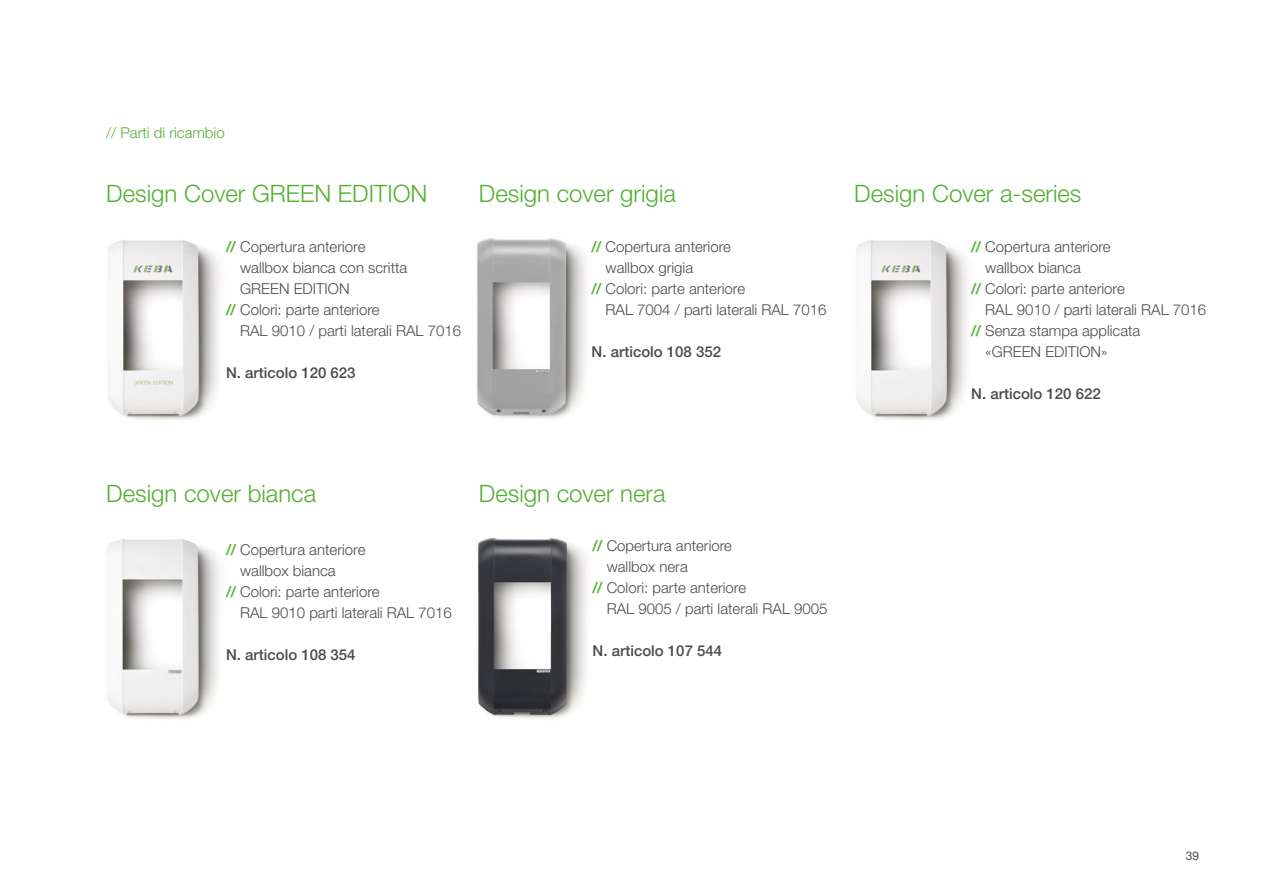
<style>
.page{position:relative;width:1263px;height:893px;background:#fff}
.page>*{position:absolute;margin:0;border:0;box-sizing:border-box;transform-origin:0 0}
.t1{font:300 24px "Helvetica Neue LT Pro";color:#53af32}
.t2{font:300 15px "Helvetica Neue LT Pro";color:#4b4b4a}
.t3{font:500 15px "Helvetica Neue LT Pro";color:#4b4b4a}
.t4{font:300 15px "Helvetica Neue LT Pro";color:#53af32}
.t5{font:12px "Helvetica Neue LT Pro";color:#4b4b4a}
.s1{font-weight:500;color:#53af32}
</style>
<div class="page">
<img style="left:108px;top:240px;width:112px;height:180px">
<img style="left:856px;top:240px;width:111px;height:180px">
<img style="left:477px;top:238px;width:110px;height:181px">
<img style="left:477px;top:538px;width:111px;height:181px">
<img style="left:107px;top:539px;width:112px;height:180px">
<p class="t4" style="left:106px;top:124px;width:120px">// Parti di ricambio</p>
<h1 class="t1" style="left:106px;top:179px;width:323px">Design Cover GREEN EDITION</h1>
<p class="t2" style="left:226px;top:237px;width:141px"><span class="s1">//</span> Copertura anteriore</p>
<p class="t2" style="left:240px;top:258px;width:169px">wallbox bianca con scritta</p>
<p class="t2" style="left:240px;top:279px;width:111px">GREEN EDITION</p>
<p class="t2" style="left:226px;top:300px;width:155px"><span class="s1">//</span> Colori: parte anteriore</p>
<p class="t2" style="left:240px;top:321px;width:222px">RAL 9010 / parti laterali RAL 7016</p>
<p class="t3" style="left:226px;top:363px;width:131px">N. articolo 120 623</p>
<h1 class="t1" style="left:479px;top:179px;width:198px">Design cover grigia</h1>
<p class="t2" style="left:592px;top:237px;width:141px"><span class="s1">//</span> Copertura anteriore</p>
<p class="t2" style="left:606px;top:258px;width:89px">wallbox grigia</p>
<p class="t2" style="left:592px;top:279px;width:155px"><span class="s1">//</span> Colori: parte anteriore</p>
<p class="t2" style="left:606px;top:300px;width:222px">RAL 7004 / parti laterali RAL 7016</p>
<p class="t3" style="left:592px;top:342px;width:131px">N. articolo 108 352</p>
<h1 class="t1" style="left:854px;top:179px;width:229px">Design Cover a-series</h1>
<p class="t2" style="left:971px;top:237px;width:141px"><span class="s1">//</span> Copertura anteriore</p>
<p class="t2" style="left:985px;top:258px;width:97px">wallbox bianca</p>
<p class="t2" style="left:971px;top:279px;width:155px"><span class="s1">//</span> Colori: parte anteriore</p>
<p class="t2" style="left:985px;top:300px;width:222px">RAL 9010 / parti laterali RAL 7016</p>
<p class="t2" style="left:971px;top:321px;width:171px"><span class="s1">//</span> Senza stampa applicata</p>
<p class="t2" style="left:985px;top:342px;width:124px">«GREEN EDITION»</p>
<p class="t3" style="left:971px;top:384px;width:131px">N. articolo 120 622</p>
<h1 class="t1" style="left:106px;top:479px;width:211px">Design cover bianca</h1>
<p class="t2" style="left:226px;top:540px;width:141px"><span class="s1">//</span> Copertura anteriore</p>
<p class="t2" style="left:240px;top:561px;width:97px">wallbox bianca</p>
<p class="t2" style="left:226px;top:582px;width:155px"><span class="s1">//</span> Colori: parte anteriore</p>
<p class="t2" style="left:240px;top:603px;width:213px">RAL 9010 parti laterali RAL 7016</p>
<p class="t3" style="left:226px;top:645px;width:131px">N. articolo 108 354</p>
<h1 class="t1" style="left:479px;top:479px;width:188px">Design cover nera</h1>
<p class="t2" style="left:593px;top:537px;width:141px"><span class="s1">//</span> Copertura anteriore</p>
<p class="t2" style="left:607px;top:558px;width:83px">wallbox nera</p>
<p class="t2" style="left:593px;top:579px;width:155px"><span class="s1">//</span> Colori: parte anteriore</p>
<p class="t2" style="left:607px;top:600px;width:222px">RAL 9005 / parti laterali RAL 9005</p>
<p class="t3" style="left:593px;top:642px;width:131px">N. articolo 107 544</p>
<p class="t5" style="left:1186px;top:848px;width:15px">39</p>
</div>
